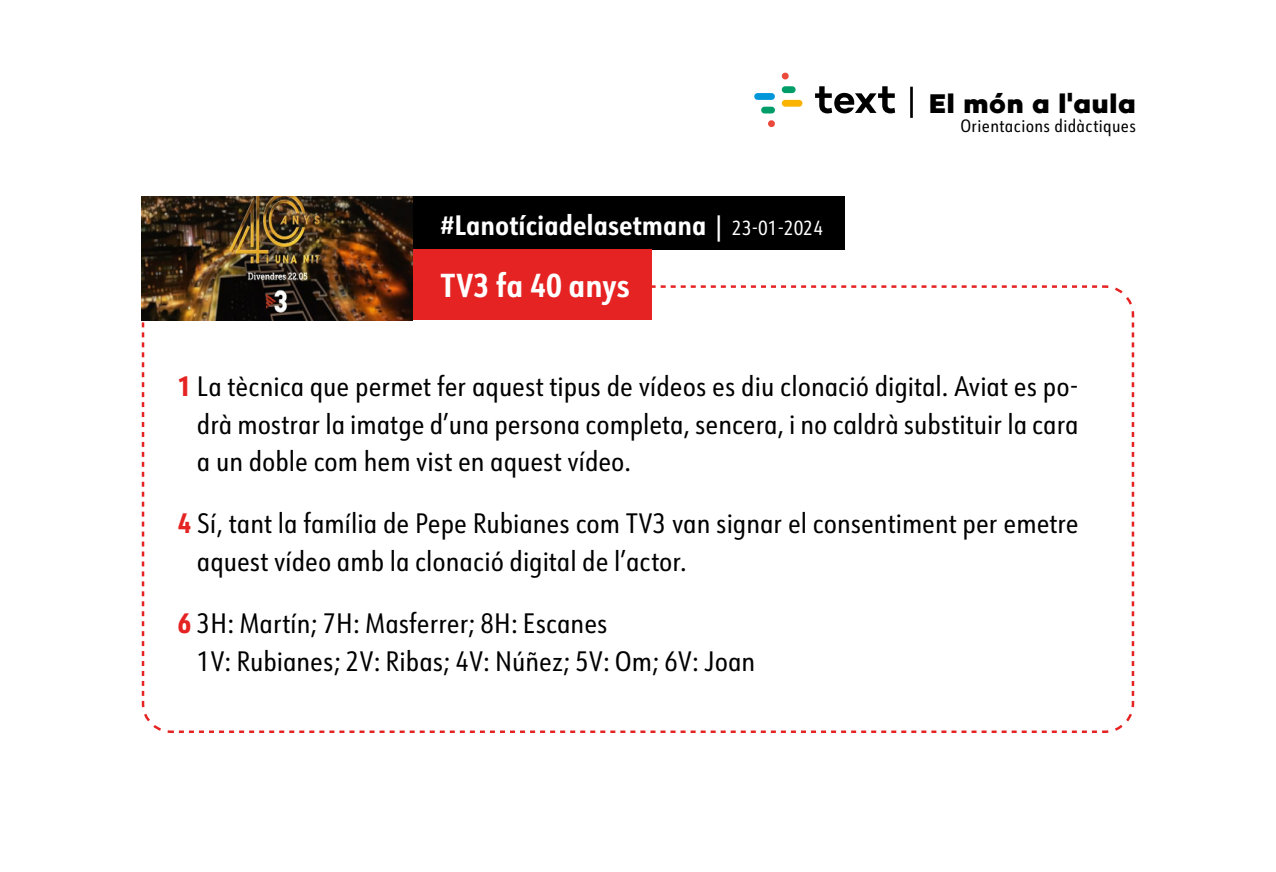
<style>
.page{position:relative;width:1276px;height:872px;background:#fff}
.page>*{position:absolute;margin:0;border:0;box-sizing:border-box;transform-origin:0 0}
.TITOL{font:700 32.5px "URW Form Cond";color:#fff}
.TEXT_numerat{font:27.5px/37.5px "URW Form Cond";color:#000}
.TITOL-2{font:700 27.5px "URW Form Cond";color:#fff}
.t1{font:800 27.5px "Campton";letter-spacing:.03em;color:#000}
.t2{font:17.5px "URW Form Cond";letter-spacing:.02em;color:#000}
.s1{font-weight:400}
.s2{font-weight:400;font-size:20px}
.s3{font-weight:800;color:#e52322}
</style>
<div class="page">
<svg style="left:141px;top:284px;width:994px;height:449px"></svg>
<div style="left:412px;top:196px;width:433px;height:53px;background:#000"></div>
<div style="left:412px;top:249px;width:240px;height:71px;background:#e52322"></div>
<img style="left:142px;top:197px;width:270px;height:123px">
<div style="left:782px;top:86px;width:13px;height:7px;background:#009d69;border-radius:3px"></div>
<svg style="left:782px;top:73px;width:6px;height:6px"></svg>
<div style="left:761px;top:107px;width:14px;height:6px;background:#009d69;border-radius:3px"></div>
<div style="left:754px;top:93px;width:21px;height:7px;background:#0096da;border-radius:3px"></div>
<div style="left:782px;top:100px;width:20px;height:7px;background:#fab400;border-radius:3px"></div>
<div style="left:768px;top:120px;width:7px;height:7px;background:#e94a3c;border-radius:3px"></div>
<svg style="left:815px;top:86px;width:80px;height:27px"></svg>
<hr style="left:910px;top:87px;width:3px;height:31px;background:#000">
<p class="TITOL-2" style="left:441px;top:206px;width:384px">#Lanotíciadelasetmana <span class="s1">|</span> <span class="s2">23-01-2024</span></p>
<p class="TITOL" style="left:441px;top:263px;width:190px">TV3 fa 40 anys</p>
<p class="t1" style="left:929px;top:86px;width:208px">El món a l'aula</p>
<p class="t2" style="left:960px;top:114px;width:177px">Orientacions didàctiques</p>
<p class="TEXT_numerat" style="left:197px;top:366px;width:883px;text-align:justify;text-indent:-19px"><span class="s3">1</span> La tècnica que permet fer aquest tipus de vídeos es diu clonació digital. Aviat es po&shy;drà mostrar la imatge d’una persona completa, sencera, i no caldrà substituir la cara a un doble com hem vist en aquest vídeo.</p>
<p class="TEXT_numerat" style="left:197px;top:504px;width:883px;text-indent:-19px"><span class="s3">4</span> Sí, tant la família de Pepe Rubianes com TV3 van signar el consentiment per emetre aquest vídeo amb la clonació digital de l’actor.</p>
<p class="TEXT_numerat" style="left:197px;top:604px;width:560px;text-indent:-19px"><span class="s3">6</span> 3H: Martín; 7H: Masferrer; 8H: Escanes<br>1V: Rubianes; 2V: Ribas; 4V: Núñez; 5V: Om; 6V: Joan</p>
</div>
